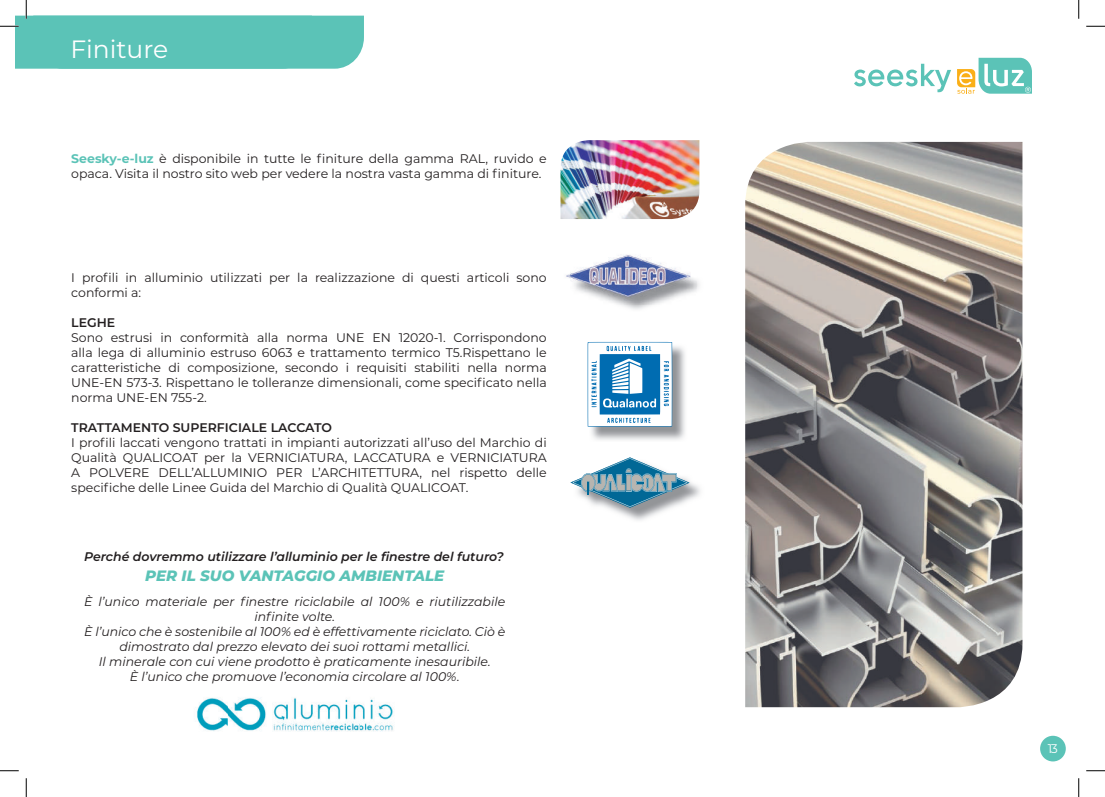
<style>
.page{position:relative;width:1105px;height:797px;background:#fff}
.page>*{position:absolute;margin:0;border:0;box-sizing:border-box;transform-origin:0 0}
.t1{font:25px "Montserrat";color:#fff}
.t2{font:italic 800 15px "Montserrat";color:#5bc3b7}
.t3{font:12.5px/15px "Montserrat";color:#231f20}
.t4{font:italic 12.5px/15px "Montserrat";color:#231f20;text-align:center}
.t5{font:italic 600 12.5px "Montserrat";color:#231f20}
.t6{font:600 12.5px "Montserrat";color:#231f20}
.t7{font:11.25px "Montserrat";color:#fff}
.s1{font-weight:700;color:#5bc3b7}
</style>
<div class="page">
<img style="left:560px;top:140px;width:139px;height:79px">
<img style="left:745px;top:142px;width:277px;height:565px">
<svg style="left:570px;top:457px;width:120px;height:51px"></svg>
<img style="left:618px;top:280px;width:81px;height:30px">
<img style="left:566px;top:254px;width:72px;height:24px">
<img style="left:570px;top:258px;width:126px;height:46px">
<img style="left:589px;top:344px;width:96px;height:96px">
<svg style="left:588px;top:342px;width:84px;height:84px"></svg>
<img style="left:195px;top:698px;width:199px;height:34px">
<svg style="left:854px;top:64px;width:97px;height:28px"></svg>
<svg style="left:957px;top:58px;width:75px;height:36px"></svg>
<div style="left:1040px;top:735px;width:26px;height:26px;background:#5bc3b7;border-radius:50%"></div>
<svg style="left:1086px;top:25px;width:19px;height:2px"></svg>
<svg style="left:0;top:770px;width:19px;height:1px"></svg>
<svg style="left:1086px;top:770px;width:19px;height:1px"></svg>
<svg style="left:0;top:0;width:364px;height:69px"></svg>
<svg style="left:25px;top:778px;width:2px;height:19px"></svg>
<svg style="left:1078px;top:0;width:1px;height:19px"></svg>
<svg style="left:1078px;top:778px;width:1px;height:19px"></svg>
<h1 class="t1" style="left:71px;top:32px;width:99px">Finiture</h1>
<p class="t3" style="left:71px;top:151px;width:477px"><span class="s1">Seesky-e-luz</span> è disponibile in tutte le finiture della gamma RAL, ruvido e opaca. Visita il nostro sito web per vedere la nostra vasta gamma di finiture.</p>
<p class="t3" style="left:71px;top:269px;width:477px">I profili in alluminio utilizzati per la realizzazione di questi articoli sono conformi a:</p>
<p class="t6" style="left:71px;top:313px;width:45px">LEGHE</p>
<p class="t3" style="left:71px;top:329px;width:477px;text-align:justify">Sono estrusi in conformità alla norma UNE EN 12020-1. Corrispondono alla lega di alluminio estruso 6063 e trattamento termico T5.Rispettano le caratteristiche di composizione, secondo i requisiti stabiliti nella norma UNE-EN 573-3. Rispettano le tolleranze dimensionali, come specificato nella norma UNE-EN 755-2.</p>
<p class="t6" style="left:71px;top:418px;width:262px">TRATTAMENTO SUPERFICIALE LACCATO</p>
<p class="t3" style="left:71px;top:434px;width:477px;text-align:justify">I profili laccati vengono trattati in impianti autorizzati all’uso del Marchio di Qualità QUALICOAT per la VERNICIATURA, LACCATURA e VERNICIATURA A POLVERE DELL’ALLUMINIO PER L’ARCHITETTURA, nel rispetto delle specifiche delle Linee Guida del Marchio di Qualità QUALICOAT.</p>
<p class="t5" style="left:84px;top:548px;width:421px">Perché dovremmo utilizzare l’alluminio per le finestre del futuro?</p>
<p class="t2" style="left:145px;top:566px;width:301px">PER IL SUO VANTAGGIO AMBIENTALE</p>
<p class="t4" style="left:84px;top:593px;width:423px">È l’unico materiale per finestre riciclabile al 100% e riutilizzabile infinite volte.<br>È l’unico che è sostenibile al 100% ed è effettivamente riciclato. Ciò è dimostrato dal prezzo elevato dei suoi rottami metallici.<br>Il minerale con cui viene prodotto è praticamente inesauribile.<br>È l’unico che promuove l’economia circolare al 100%.</p>
<p class="t7" style="left:1048px;top:741px;width:12px">13</p>
</div>
